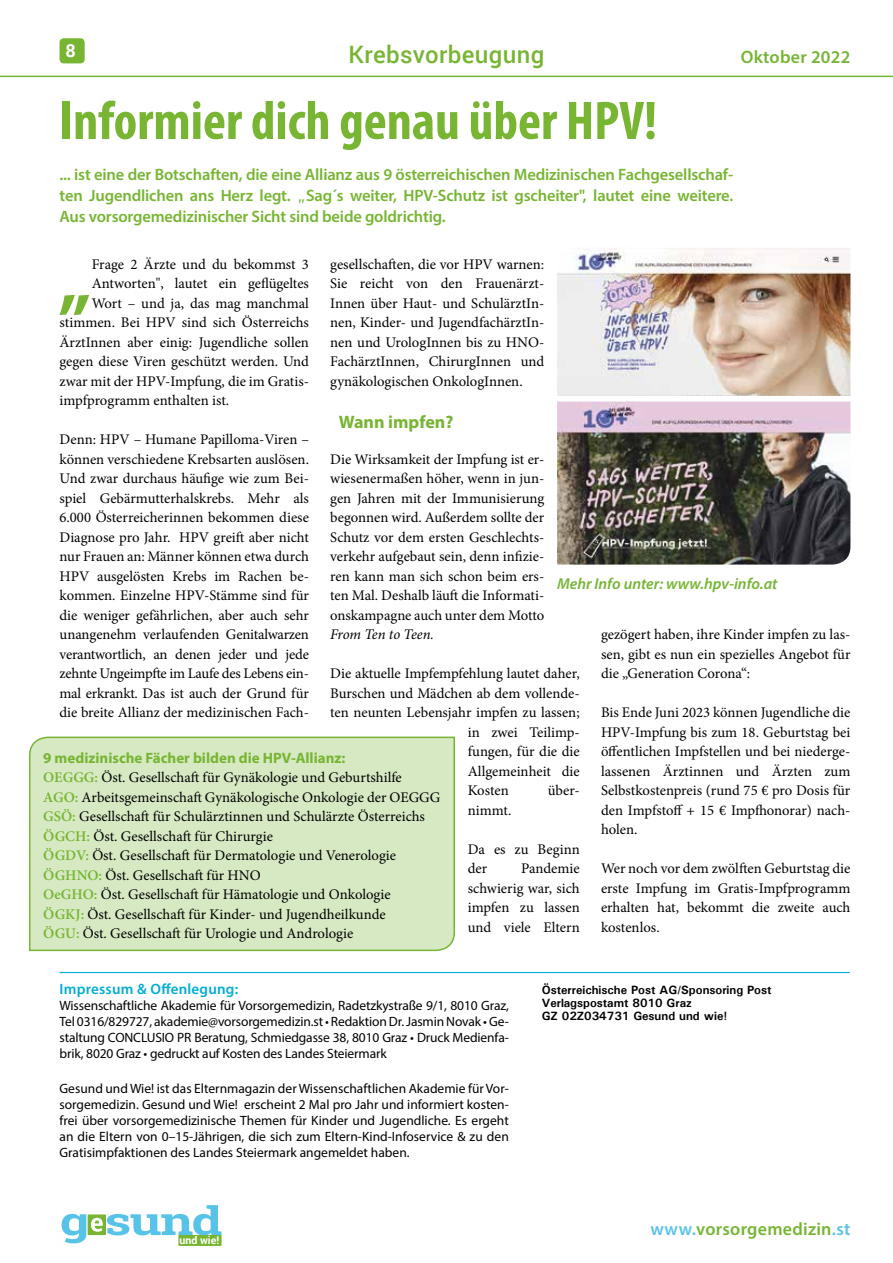
<style>
.page{position:relative;width:893px;height:1263px;background:#fff}
.page>*{position:absolute;margin:0;border:0;box-sizing:border-box;transform-origin:0 0}
.t1{font:700 72.6px "Myriad Pro";color:#77b533}
.t2{font:700 condensed 54.9px "Myriad Pro";color:#77b533}
.t3{font:700 39.3px "Roboto Slab";color:#58c3e8;scale:1.32 1}
.t4{font:500 24px "Roboto";letter-spacing:.015em;color:#77b533}
.t5{font:600 18px "Myriad Pro";letter-spacing:.015em;color:#77b533}
.t6{font:700 18px "Myriad Pro";color:#77b533}
.t7{font:700 18px "Roboto";color:#fff}
.t8{font:600 16.5px/21px "Myriad Pro";letter-spacing:-.01em;color:#77b533;text-align:justify}
.t9{font:italic 600 15.9px "Myriad Pro";color:#77b533}
.t10{font:700 15px "Myriad Pro";color:#77b533}
.t11{font:600 15px "Myriad Pro";letter-spacing:.015em;color:#00add3}
.t12{font:14.7px/19.5px "Minion Pro";color:#000;text-align:justify}
.t13{font:italic 14.7px "Minion Pro";letter-spacing:-.01em;color:#000}
.t14{font:13.5px/16.2px "Myriad Pro";letter-spacing:-.005em;color:#000;text-align:justify}
.t15{font:700 12px/12.8px "Univers";color:#000}
.t16{font:700 10.65px "Roboto";color:#fff}
.s1{font-family:"Syntax LT";font-weight:400}
.s2{font-weight:600;color:#77b533}
.s3{color:#58c3e8}
</style>
<div class="page">
<div style="left:88px;top:1214px;width:18px;height:21px;background:#77b533"></div>
<svg style="left:91px;top:1218px;width:12px;height:14px"></svg>
<svg style="left:178px;top:1235px;width:43px;height:11px"></svg>
<div style="left:60px;top:38px;width:25px;height:25px;background:#77b533;border-radius:4px"></div>
<hr style="left:0;top:76px;width:893px;height:1px;background:#77b533">
<hr style="left:60px;top:972px;width:790px;height:1px;background:#00add3">
<img style="left:557px;top:401px;width:293px;height:164px">
<img style="left:557px;top:248px;width:293px;height:148px">
<div style="left:29px;top:736px;width:426px;height:216px;background:#d6e9c2"></div>
<p class="t7" style="left:66px;top:38px;width:12px">8</p>
<h3 class="t4" style="left:349px;top:38px;width:197px">Krebsvorbeugung</h3>
<p class="t5" style="left:741px;top:46px;width:111px">Oktober 2022</p>
<h2 class="t2" style="left:60px;top:86px;width:599px">Informier dich genau über HPV!</h2>
<p class="t8" style="left:60px;top:164px;width:675px">... ist eine der Botschaften, die eine Allianz aus 9 österreichischen Medizinischen Fachgesellschaf&shy;ten Jugendlichen ans Herz legt. <span class="s1">„</span>Sag´s weiter, HPV-Schutz ist gscheiter", lautet eine weitere.<br>Aus vorsorgemedizinischer Sicht sind beide goldrichtig.</p>
<p class="t12" style="left:92px;top:254px;width:219px">Frage 2 Ärzte und du bekommst 3</p>
<p class="t12" style="left:92px;top:274px;width:219px">Antworten", lautet ein geflügeltes</p>
<p class="t12" style="left:92px;top:293px;width:219px">Wort – und ja, das mag manchmal</p>
<p class="t12" style="left:60px;top:313px;width:251px">stimmen. Bei HPV sind sich Österreichs</p>
<p class="t12" style="left:60px;top:332px;width:251px">ÄrztInnen aber einig: Jugendliche sollen</p>
<p class="t12" style="left:60px;top:352px;width:251px">gegen diese Viren geschützt werden. Und</p>
<p class="t12" style="left:60px;top:371px;width:249px">zwar mit der HPV-Impfung, die im Gratis-</p>
<p class="t12" style="left:60px;top:391px;width:171px">impfprogramm enthalten ist.</p>
<p class="t12" style="left:60px;top:430px;width:251px">Denn: HPV – Humane Papilloma-Viren – können verschiedene Krebsarten auslösen.<br>Und zwar durchaus häufige wie zum Bei&shy;spiel Gebärmutterhalskrebs. Mehr als 6.000 Österreicherinnen bekommen diese Diagnose pro Jahr. HPV greift aber nicht nur Frauen an: Männer können etwa durch HPV ausgelösten Krebs im Rachen be&shy;kommen. Einzelne HPV-Stämme sind für die weniger gefährlichen, aber auch sehr unangenehm verlaufenden Genitalwarzen verantwortlich, an denen jeder und jede zehnte Ungeimpfte im Laufe des Lebens ein&shy;mal erkrankt. Das ist auch der Grund für die breite Allianz der medizinischen Fach-</p>
<p class="t12" style="left:330px;top:254px;width:216px">gesellschaften, die vor HPV warnen:<br>Sie reicht von den Frauenärzt-Innen über Haut- und SchulärztIn&shy;nen, Kinder- und JugendfachärztIn&shy;nen und UrologInnen bis zu HNO-FachärztInnen, ChirurgInnen und gynäkologischen OnkologInnen.</p>
<p class="t6" style="left:339px;top:410px;width:116px">Wann impfen?</p>
<p class="t12" style="left:330px;top:449px;width:216px">Die Wirksamkeit der Impfung ist er&shy;wiesenermaßen höher, wenn in jun&shy;gen Jahren mit der Immunisierung begonnen wird. Außerdem sollte der Schutz vor dem ersten Geschlechts&shy;verkehr aufgebaut sein, denn infizie&shy;ren kann man sich schon beim ers&shy;ten Mal. Deshalb läuft die Informati&shy;onskampagne auch unter dem Motto</p>
<p class="t13" style="left:330px;top:624px;width:105px">From Ten to Teen.</p>
<p class="t12" style="left:330px;top:664px;width:251px">Die aktuelle Impfempfehlung lautet daher,</p>
<p class="t12" style="left:330px;top:683px;width:251px">Burschen und Mädchen ab dem vollende-</p>
<p class="t12" style="left:330px;top:703px;width:251px">ten neunten Lebensjahr impfen zu lassen;</p>
<p class="t12" style="left:468px;top:722px;width:113px">in zwei Teilimp-</p>
<p class="t12" style="left:468px;top:742px;width:113px">fungen, für die die</p>
<p class="t12" style="left:468px;top:761px;width:113px">Allgemeinheit die</p>
<p class="t12" style="left:468px;top:781px;width:43px">Kosten</p>
<p class="t12" style="left:548px;top:781px;width:33px">über-</p>
<p class="t12" style="left:468px;top:800px;width:45px">nimmt.</p>
<p class="t12" style="left:468px;top:839px;width:113px">Da es zu Beginn der</p>
<h1 class="t1" style="left:58px;top:236px;width:35px">„</h1>
<p class="t9" style="left:557px;top:574px;width:222px">Mehr Info unter: www.hpv-info.at</p>
<p class="t12" style="left:601px;top:625px;width:251px">gezögert haben, ihre Kinder impfen zu las&shy;sen, gibt es nun ein spezielles Angebot für die „Generation Corona“:</p>
<p class="t12" style="left:601px;top:703px;width:251px">Bis Ende Juni 2023 können Jugendliche die HPV-Impfung bis zum 18. Geburtstag bei öffentlichen Impfstellen und bei niederge&shy;lassenen Ärztinnen und Ärzten zum Selbstkostenpreis (rund 75 € pro Dosis für den Impfstoff + 15 € Impfhonorar) nach&shy;holen.</p>
<p class="t12" style="left:601px;top:859px;width:251px">Wer noch vor dem zwölften Geburtstag die erste Impfung im Gratis-Impfprogramm erhalten hat, bekommt die zweite auch kostenlos.</p>
<p class="t10" style="left:43px;top:748px;width:304px">9 medizinische Fächer bilden die HPV-Allianz:</p>
<p class="t12" style="left:43px;top:768px;width:398px;text-align:left"><span class="s2">OEGGG:</span> Öst. Gesellschaft für Gynäkologie und Geburtshilfe <span class="s2">AGO:</span> Arbeitsgemeinschaft Gynäkologische Onkologie der OEGGG <span class="s2">GSÖ:</span> Gesellschaft für Schulärztinnen und Schulärzte Österreichs <span class="s2">ÖGCH:</span> Öst. Gesellschaft für Chirurgie<br><span class="s2">ÖGDV:</span> Öst. Gesellschaft für Dermatologie und Venerologie <span class="s2">ÖGHNO:</span> Öst. Gesellschaft für HNO<br><span class="s2">OeGHO:</span> Öst. Gesellschaft für Hämatologie und Onkologie<br><span class="s2">ÖGKJ:</span> Öst. Gesellschaft für Kinder- und Jugendheilkunde<br><span class="s2">ÖGU:</span> Öst. Gesellschaft für Urologie und Andrologie</p>
<p class="t12" style="left:468px;top:859px;width:113px;text-indent:53px">Pandemie schwierig war, sich impfen zu lassen und viele Eltern</p>
<p class="t11" style="left:60px;top:979px;width:180px">Impressum &amp; Offenlegung:</p>
<p class="t14" style="left:60px;top:997px;width:451px">Wissenschaftliche Akademie für Vorsorgemedizin, Radetzkystraße 9/1, 8010 Graz, Tel 0316/829727, akademie@vorsorgemedizin.st • Redaktion Dr. Jasmin Novak • Ge&shy;staltung CONCLUSIO PR Beratung, Schmiedgasse 38, 8010 Graz • Druck Medienfa&shy;brik, 8020 Graz • gedruckt auf Kosten des Landes Steiermark</p>
<p class="t14" style="left:60px;top:1080px;width:451px">Gesund und Wie! ist das Elternmagazin der Wissenschaftlichen Akademie für Vor&shy;sorgemedizin. Gesund und Wie! erscheint 2 Mal pro Jahr und informiert kosten&shy;frei über vorsorgemedizinische Themen für Kinder und Jugendliche. Es ergeht an die Eltern von 0–15-Jährigen, die sich zum Eltern-Kind-Infoservice &amp; zu den Gratisimpfaktionen des Landes Steiermark angemeldet haben.</p>
<h3 class="t3" style="left:60px;top:1194px;width:125px">g sund</h3>
<p class="t16" style="left:180px;top:1233px;width:41px">und wie!</p>
<p class="t15" style="left:542px;top:983px;width:231px">Österreichische Post AG/Sponsoring Post<br>Verlagspostamt 8010 Graz<br>GZ 02Z034731 Gesund und wie!</p>
<p class="t5" style="left:651px;top:1218px;width:201px"><span class="s3">www.</span>vorsorgemedizin<span class="s3">.st</span></p>
</div>
